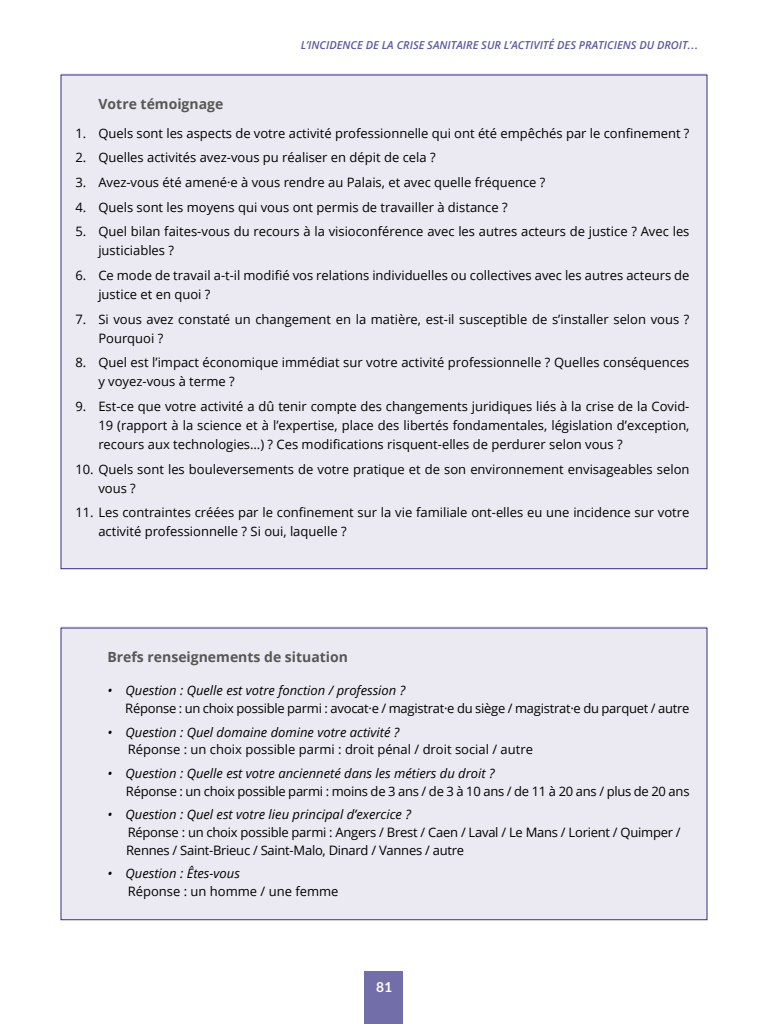
<style>
.page{position:relative;width:768px;height:1024px;background:#fff}
.page>*{position:absolute;margin:0;border:0;box-sizing:border-box;transform-origin:0 0}
.enc_Focus_titreEncFo{font:700 14px "Open Sans";color:#575756}
.Folio{font:700 13.8px "Lato";color:#fff}
.enc_Focus_txt_Normal{font:13px/19px "Open Sans";color:#000}
.enc_Focus_txt_Normal-2{font:13px "Open Sans";letter-spacing:-.02em;color:#000}
.t1{font:italic 13px "Open Sans";color:#000}
.TC_Titre_Article{font:italic 600 11px "Open Sans";color:#5d5a9d}
</style>
<div class="page">
<div style="left:365px;top:971px;width:38px;height:53px;background:#716eaa"></div>
<div style="left:61px;top:73px;width:646px;height:496px;background:#ebeaf3"></div>
<div style="left:61px;top:627px;width:646px;height:293px;background:#ebeaf3"></div>
<p class="TC_Titre_Article" style="left:301px;top:37px;width:399px">L’INCIDENCE DE LA CRISE SANITAIRE SUR L’ACTIVITÉ DES PRATICIENS DU DROIT...</p>
<p class="enc_Focus_titreEncFo" style="left:99px;top:94px;width:126px">Votre témoignage</p>
<p class="enc_Focus_txt_Normal" style="left:75px;top:123px;width:616px">1. Quels sont les aspects de votre activité professionnelle qui ont été empêchés par le confinement ?</p>
<p class="enc_Focus_txt_Normal" style="left:75px;top:148px;width:362px">2. Quelles activités avez-vous pu réaliser en dépit de cela ?</p>
<p class="enc_Focus_txt_Normal" style="left:75px;top:172px;width:472px">3. Avez-vous été amené·e à vous rendre au Palais, et avec quelle fréquence ?</p>
<p class="enc_Focus_txt_Normal" style="left:75px;top:197px;width:434px">4. Quels sont les moyens qui vous ont permis de travailler à distance ?</p>
<p class="enc_Focus_txt_Normal" style="left:98px;top:222px;width:593px;text-indent:-23px">5. Quel bilan faites-vous du recours à la visioconférence avec les autres acteurs de justice ? Avec les justiciables ?</p>
<p class="enc_Focus_txt_Normal" style="left:98px;top:266px;width:593px;text-indent:-23px">6. Ce mode de travail a-t-il modifié vos relations individuelles ou collectives avec les autres acteurs de justice et en quoi ?</p>
<p class="enc_Focus_txt_Normal" style="left:98px;top:309px;width:593px;text-indent:-23px">7. Si vous avez constaté un changement en la matière, est-il susceptible de s’installer selon vous ?<br>Pourquoi ?</p>
<p class="enc_Focus_txt_Normal" style="left:98px;top:353px;width:593px;text-indent:-23px">8. Quel est l’impact économique immédiat sur votre activité professionnelle ? Quelles conséquences y voyez-vous à terme ?</p>
<p class="enc_Focus_txt_Normal" style="left:98px;top:397px;width:593px;text-align:justify;text-indent:-23px">9. Est-ce que votre activité a dû tenir compte des changements juridiques liés à la crise de la Covid-19 (rapport à la science et à l’expertise, place des libertés fondamentales, législation d’exception, recours aux technologies…) ? Ces modifications risquent-elles de perdurer selon vous ?</p>
<p class="enc_Focus_txt_Normal" style="left:98px;top:459px;width:593px;text-indent:-23px">10. Quels sont les bouleversements de votre pratique et de son environnement envisageables selon vous ?</p>
<p class="enc_Focus_txt_Normal" style="left:98px;top:503px;width:593px;text-indent:-23px">11. Les contraintes créées par le confinement sur la vie familiale ont-elles eu une incidence sur votre activité professionnelle ? Si oui, laquelle ?</p>
<p class="enc_Focus_titreEncFo" style="left:108px;top:647px;width:242px">Brefs renseignements de situation</p>
<p class="t1" style="left:108px;top:682px;width:299px">• Question : Quelle est votre fonction / profession ?</p>
<p class="enc_Focus_txt_Normal-2" style="left:125px;top:699px;width:566px">Réponse : un choix possible parmi : avocat·e / magistrat·e du siège / magistrat·e du parquet / autre</p>
<p class="t1" style="left:108px;top:723px;width:293px">• Question : Quel domaine domine votre activité ?</p>
<p class="enc_Focus_txt_Normal" style="left:128px;top:740px;width:407px">Réponse : un choix possible parmi : droit pénal / droit social / autre</p>
<p class="t1" style="left:108px;top:764px;width:389px">• Question : Quelle est votre ancienneté dans les métiers du droit ?</p>
<p class="enc_Focus_txt_Normal-2" style="left:126px;top:782px;width:565px">Réponse : un choix possible parmi : moins de 3 ans / de 3 à 10 ans / de 11 à 20 ans / plus de 20 ans</p>
<p class="t1" style="left:108px;top:806px;width:305px">• Question : Quel est votre lieu principal d’exercice ?</p>
<p class="enc_Focus_txt_Normal-2" style="left:128px;top:823px;width:554px">Réponse : un choix possible parmi : Angers / Brest / Caen / Laval / Le Mans / Lorient / Quimper /</p>
<p class="enc_Focus_txt_Normal-2" style="left:126px;top:841px;width:339px">Rennes / Saint-Brieuc / Saint-Malo, Dinard / Vannes / autre</p>
<p class="t1" style="left:108px;top:865px;width:134px">• Question : Êtes-vous</p>
<p class="enc_Focus_txt_Normal" style="left:128px;top:881px;width:212px">Réponse : un homme / une femme</p>
<p class="Folio" style="left:376px;top:979px;width:17px">81</p>
</div>
